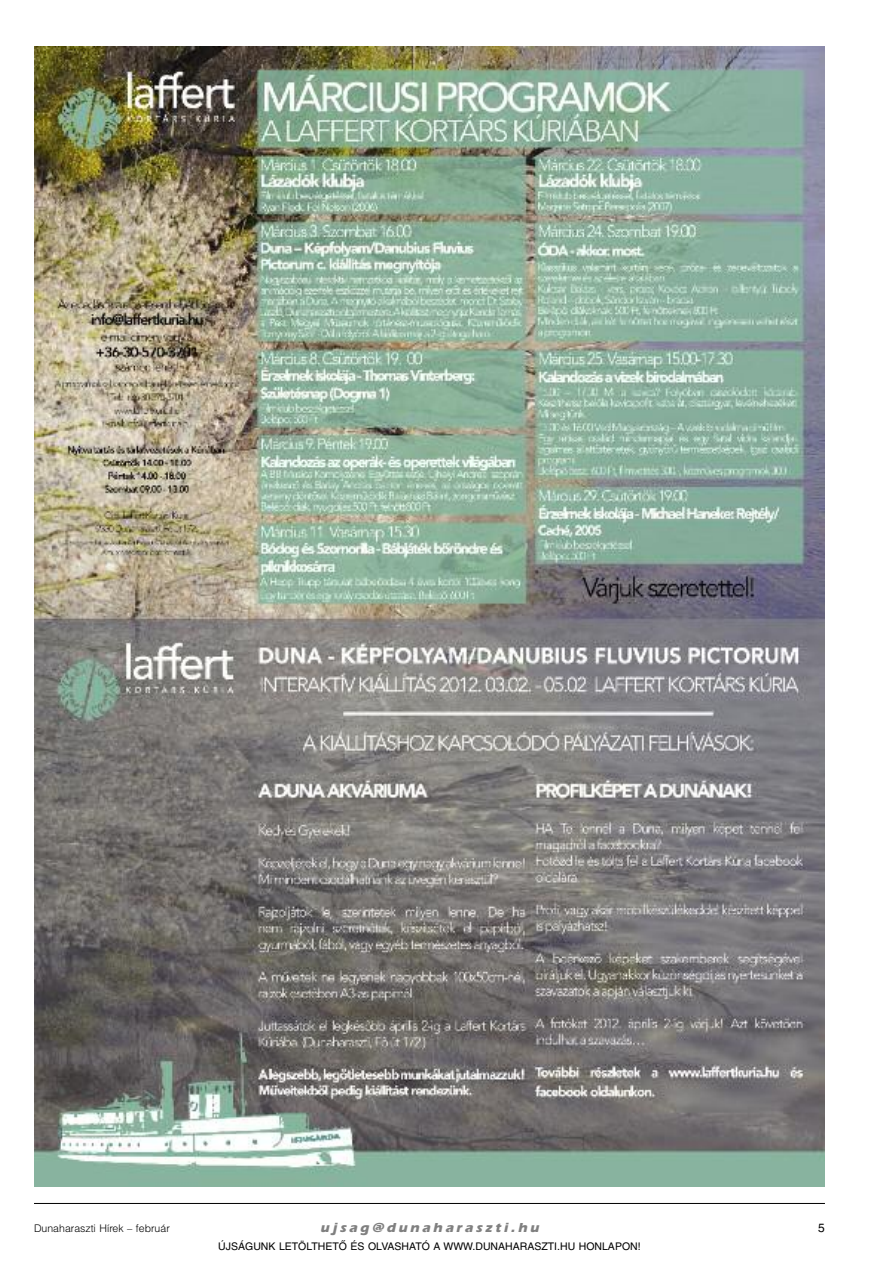
<style>
.page{position:relative;width:893px;height:1263px;background:#fff}
.page>*{position:absolute;margin:0;border:0;box-sizing:border-box;transform-origin:0 0}
.t1{font:italic 700 13.5px "H Erie";color:#808080}
.t2{font:12px "H Switzerland";color:#000}
.t3{font:10.5px "H Switzerland";color:#000}
.t4{font:300 10.5px "H Switzerland";color:#000}
</style>
<div class="page">
<hr style="left:34px;top:1203px;width:791px;height:1px;background:#000">
<img style="left:34px;top:47px;width:791px;height:1139px">
<p class="t4" style="left:34px;top:1221px;width:137px">Dunaharaszti Hírek – február</p>
<p class="t1" style="left:320px;top:1219px;width:224px">ujsag@dunaharaszti.hu</p>
<p class="t2" style="left:818px;top:1220px;width:8px">5</p>
<p class="t3" style="left:218px;top:1240px;width:424px">ÚJSÁGUNK LETÖLTHETÕ ÉS OLVASHATÓ A WWW.DUNAHARASZTI.HU HONLAPON!</p>
</div>
